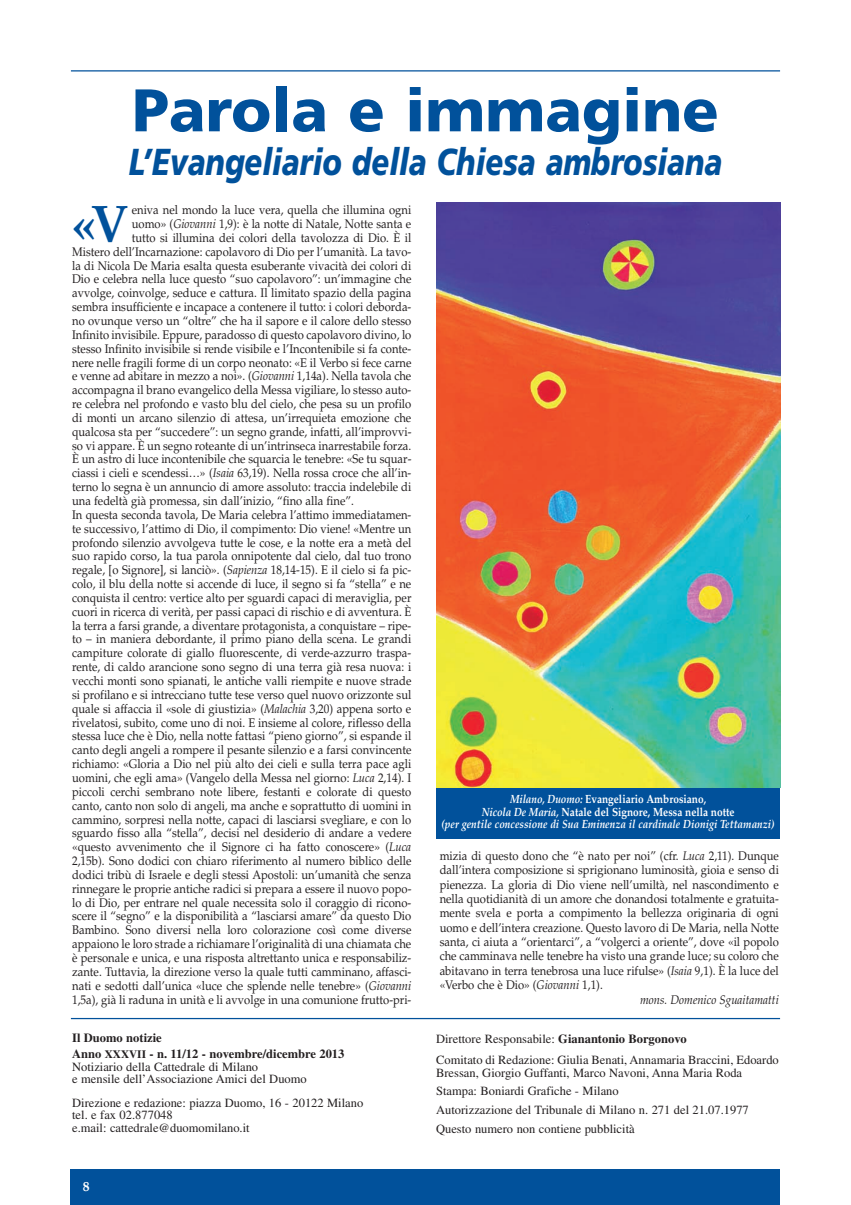
<style>
.page{position:relative;width:851px;height:1205px;background:#fff}
.page>*{position:absolute;margin:0;border:0;box-sizing:border-box;transform-origin:0 0}
.t1{font:900 60px "Frutiger";color:#01519b}
.t2{font:700 52.88px "Palatino";color:#01519b;scale:.9 1}
.t3{font:italic 900 37.5px "Frutiger";color:#01519b;scale:.78 1}
.t4{font:700 13.75px "Palatino";color:#fff}
.t5{font:12.5px "Palatino";color:#231f20;scale:.9 1}
.t6{font:12.5px/12.5px "Times";color:#231f20}
.t7{font:700 12.5px/16px "Times";color:#231f20}
.t8{font:italic 12.5px "Palatino";color:#231f20;scale:.9 1}
.t9{font:italic 700 11.88px/12.5px "Palatino";color:#fff;text-align:center;scale:.85 1}
.s1{font-style:italic}
.s2{font-size:11.25px}
.s3{font-style:normal}
.s4{font-weight:700}
</style>
<div class="page">
<div style="left:71px;top:1169px;width:709px;height:36px;background:#01519b"></div>
<hr style="left:71px;top:70px;width:709px;height:1px;background:#01519b">
<div style="left:436px;top:785px;width:344px;height:53px;background:#01519b"></div>
<img style="left:436px;top:202px;width:344px;height:585px">
<hr style="left:71px;top:1018px;width:709px;height:1px;background:#01519b">
<h1 class="t1" style="left:132px;top:86px;width:588px">Parola e immagine</h1>
<h3 class="t3" style="left:129px;top:147px;width:762px">L’Evangeliario della Chiesa ambrosiana</h3>
<h2 class="t2" style="left:72px;top:204px;width:64px">«V</h2>
<p class="t5" style="left:132px;top:205px;width:312px">eniva nel mondo la luce vera, quella che illumina ogni</p>
<p class="t5" style="left:132px;top:219px;width:312px">uomo» (<span class="s1">Giovanni</span> 1,9): è la notte di Natale, Notte santa e</p>
<p class="t5" style="left:132px;top:233px;width:312px">tutto si illumina dei colori della tavolozza di Dio. È il</p>
<p class="t5" style="left:72px;top:247px;width:378px">Mistero dell’Incarnazione: capolavoro di Dio per l’umanità. La tavo-</p>
<p class="t5" style="left:72px;top:260px;width:378px">la di Nicola De Maria esalta questa esuberante vivacità dei colori di</p>
<p class="t5" style="left:72px;top:274px;width:378px">Dio e celebra nella luce questo “suo capolavoro”: un’immagine che</p>
<p class="t5" style="left:72px;top:288px;width:378px">avvolge, coinvolge, seduce e cattura. Il limitato spazio della pagina</p>
<p class="t5" style="left:72px;top:302px;width:378px">sembra insufficiente e incapace a contenere il tutto: i colori deborda-</p>
<p class="t5" style="left:72px;top:316px;width:378px">no ovunque verso un “oltre” che ha il sapore e il calore dello stesso</p>
<p class="t5" style="left:72px;top:330px;width:378px">Infinito invisibile. Eppure, paradosso di questo capolavoro divino, lo</p>
<p class="t5" style="left:72px;top:344px;width:378px">stesso Infinito invisibile si rende visibile e l’Incontenibile si fa conte-</p>
<p class="t5" style="left:72px;top:357px;width:378px">nere nelle fragili forme di un corpo neonato: «E il Verbo si fece carne</p>
<p class="t5" style="left:72px;top:371px;width:378px">e venne ad abitare in mezzo a noi». (<span class="s1">Giovanni</span> 1,14a). Nella tavola che</p>
<p class="t5" style="left:72px;top:385px;width:378px">accompagna il brano evangelico della Messa vigiliare, lo stesso auto-</p>
<p class="t5" style="left:72px;top:399px;width:378px">re celebra nel profondo e vasto blu del cielo, che pesa su un profilo</p>
<p class="t5" style="left:72px;top:413px;width:378px">di monti un arcano silenzio di attesa, un’irrequieta emozione che</p>
<p class="t5" style="left:72px;top:427px;width:378px">qualcosa sta per “succedere”: un segno grande, infatti, all’improvvi-</p>
<p class="t5" style="left:72px;top:440px;width:378px">so vi appare. È un segno roteante di un’intrinseca inarrestabile forza.</p>
<p class="t5" style="left:72px;top:454px;width:378px">È un astro di luce incontenibile che squarcia le tenebre: «Se tu squar-</p>
<p class="t5" style="left:72px;top:468px;width:378px">ciassi i cieli e scendessi…» (<span class="s1">Isaia</span> 63,19). Nella rossa croce che all’in-</p>
<p class="t5" style="left:72px;top:482px;width:378px">terno lo segna è un annuncio di amore assoluto: traccia indelebile di</p>
<p class="t5" style="left:72px;top:496px;width:314px">una fedeltà già promessa, sin dall’inizio, “fino alla fine”.</p>
<p class="t5" style="left:72px;top:510px;width:378px">In questa seconda tavola, De Maria celebra l’attimo immediatamen-</p>
<p class="t5" style="left:72px;top:524px;width:378px">te successivo, l’attimo di Dio, il compimento: Dio viene! «Mentre un</p>
<p class="t5" style="left:72px;top:537px;width:378px">profondo silenzio avvolgeva tutte le cose, e la notte era a metà del</p>
<p class="t5" style="left:72px;top:551px;width:378px">suo rapido corso, la tua parola onnipotente dal cielo, dal tuo trono</p>
<p class="t5" style="left:72px;top:565px;width:378px">regale, [o Signore], si lanciò». (<span class="s1">Sapienza</span> 18,14-15). E il cielo si fa pic-</p>
<p class="t5" style="left:72px;top:579px;width:378px">colo, il blu della notte si accende di luce, il segno si fa “stella” e ne</p>
<p class="t5" style="left:72px;top:593px;width:378px">conquista il centro: vertice alto per sguardi capaci di meraviglia, per</p>
<p class="t5" style="left:72px;top:607px;width:378px">cuori in ricerca di verità, per passi capaci di rischio e di avventura. È</p>
<p class="t5" style="left:72px;top:620px;width:378px">la terra a farsi grande, a diventare protagonista, a conquistare – ripe-</p>
<p class="t5" style="left:72px;top:634px;width:378px">to – in maniera debordante, il primo piano della scena. Le grandi</p>
<p class="t5" style="left:72px;top:648px;width:378px">campiture colorate di giallo fluorescente, di verde-azzurro traspa-</p>
<p class="t5" style="left:72px;top:662px;width:378px">rente, di caldo arancione sono segno di una terra già resa nuova: i</p>
<p class="t5" style="left:72px;top:676px;width:378px">vecchi monti sono spianati, le antiche valli riempite e nuove strade</p>
<p class="t5" style="left:72px;top:690px;width:378px">si profilano e si intrecciano tutte tese verso quel nuovo orizzonte sul</p>
<p class="t5" style="left:72px;top:703px;width:378px">quale si affaccia il «sole di giustizia» (<span class="s1">Malachia</span> 3,20) appena sorto e</p>
<p class="t5" style="left:72px;top:717px;width:378px">rivelatosi, subito, come uno di noi. E insieme al colore, riflesso della</p>
<p class="t5" style="left:72px;top:731px;width:378px">stessa luce che è Dio, nella notte fattasi “pieno giorno”, si espande il</p>
<p class="t5" style="left:72px;top:745px;width:378px">canto degli angeli a rompere il pesante silenzio e a farsi convincente</p>
<p class="t5" style="left:72px;top:759px;width:378px">richiamo: «Gloria a Dio nel più alto dei cieli e sulla terra pace agli</p>
<p class="t5" style="left:72px;top:773px;width:378px">uomini, che egli ama» (Vangelo della Messa nel giorno: <span class="s1">Luca</span> 2,14). I</p>
<p class="t5" style="left:72px;top:787px;width:378px">piccoli cerchi sembrano note libere, festanti e colorate di questo</p>
<p class="t5" style="left:72px;top:800px;width:378px">canto, canto non solo di angeli, ma anche e soprattutto di uomini in</p>
<p class="t5" style="left:72px;top:814px;width:378px">cammino, sorpresi nella notte, capaci di lasciarsi svegliare, e con lo</p>
<p class="t5" style="left:72px;top:828px;width:378px">sguardo fisso alla “stella”, decisi nel desiderio di andare a vedere</p>
<p class="t5" style="left:72px;top:842px;width:378px">«questo avvenimento che il Signore ci ha fatto conoscere» (<span class="s1">Luca</span></p>
<p class="t5" style="left:72px;top:856px;width:378px">2,15b). Sono dodici con chiaro riferimento al numero biblico delle</p>
<p class="t5" style="left:72px;top:870px;width:378px">dodici tribù di Israele e degli stessi Apostoli: un’umanità che senza</p>
<p class="t5" style="left:72px;top:883px;width:378px">rinnegare le proprie antiche radici si prepara a essere il nuovo popo-</p>
<p class="t5" style="left:72px;top:897px;width:378px">lo di Dio, per entrare nel quale necessita solo il coraggio di ricono-</p>
<p class="t5" style="left:72px;top:911px;width:378px">scere il “segno” e la disponibilità a “lasciarsi amare” da questo Dio</p>
<p class="t5" style="left:72px;top:925px;width:378px">Bambino. Sono diversi nella loro colorazione così come diverse</p>
<p class="t5" style="left:72px;top:939px;width:378px">appaiono le loro strade a richiamare l’originalità di una chiamata che</p>
<p class="t5" style="left:72px;top:953px;width:378px">è personale e unica, e una risposta altrettanto unica e responsabiliz-</p>
<p class="t5" style="left:72px;top:967px;width:378px">zante. Tuttavia, la direzione verso la quale tutti camminano, affasci-</p>
<p class="t5" style="left:72px;top:980px;width:378px">nati e sedotti dall’unica «luce che splende nelle tenebre» (<span class="s1">Giovanni</span></p>
<p class="t5" style="left:72px;top:994px;width:378px">1,5a), già li raduna in unità e li avvolge in una comunione frutto-pri-</p>
<p class="t7" style="left:72px;top:1031px;width:274px">Il Duomo notizie<br>Anno <span class="s2">XXXVII</span> - n. 11/12 - novembre/dicembre 2013</p>
<p class="t6" style="left:72px;top:1061px;width:236px">Notiziario della Cattedrale di Milano<br>e mensile dell’Associazione Amici del Duomo</p>
<p class="t6" style="left:72px;top:1098px;width:292px">Direzione e redazione: piazza Duomo, 16 - 20122 Milano tel. e fax 02.877048<br>e.mail: cattedrale@duomomilano.it</p>
<p class="t4" style="left:83px;top:1181px;width:8px">8</p>
<p class="t9" style="left:441px;top:794px;width:393px">Milano, Duomo: <span class="s3">Evangeliario Ambrosiano,<br></span>Nicola De Maria, <span class="s3">Natale del Signore, Messa nella notte<br></span>(per gentile concessione di Sua Eminenza il cardinale Dionigi Tettamanzi)</p>
<p class="t5" style="left:439px;top:850px;width:378px">mizia di questo dono che “è nato per noi” (cfr. <span class="s1">Luca</span> 2,11). Dunque</p>
<p class="t5" style="left:439px;top:865px;width:378px">dall’intera composizione si sprigionano luminosità, gioia e senso di</p>
<p class="t5" style="left:439px;top:879px;width:378px">pienezza. La gloria di Dio viene nell’umiltà, nel nascondimento e</p>
<p class="t5" style="left:439px;top:894px;width:378px">nella quotidianità di un amore che donandosi totalmente e gratuita-</p>
<p class="t5" style="left:439px;top:908px;width:378px">mente svela e porta a compimento la bellezza originaria di ogni</p>
<p class="t5" style="left:439px;top:922px;width:378px">uomo e dell’intera creazione. Questo lavoro di De Maria, nella Notte</p>
<p class="t5" style="left:439px;top:937px;width:378px">santa, ci aiuta a “orientarci”, a “volgerci a oriente”, dove «il popolo</p>
<p class="t5" style="left:439px;top:951px;width:378px">che camminava nelle tenebre ha visto una grande luce; su coloro che</p>
<p class="t5" style="left:439px;top:966px;width:378px">abitavano in terra tenebrosa una luce rifulse» (<span class="s1">Isaia</span> 9,1). È la luce del</p>
<p class="t5" style="left:439px;top:980px;width:183px">«Verbo che è Dio» (<span class="s1">Giovanni</span> 1,1).</p>
<p class="t8" style="left:640px;top:994px;width:155px">mons. Domenico Sguaitamatti</p>
<p class="t6" style="left:436px;top:1029px;width:344px;line-height:21.2px">Direttore Responsabile: <span class="s4">Gianantonio Borgonovo<br></span>Comitato di Redazione: Giulia Benati, Annamaria Braccini, Edoardo</p>
<p class="t6" style="left:436px;top:1064px;width:314px;line-height:18.8px">Bressan, Giorgio Guffanti, Marco Navoni, Anna Maria Roda Stampa: Boniardi Grafiche - Milano<br>Autorizzazione del Tribunale di Milano n. 271 del 21.07.1977<br>Questo numero non contiene pubblicità</p>
</div>
